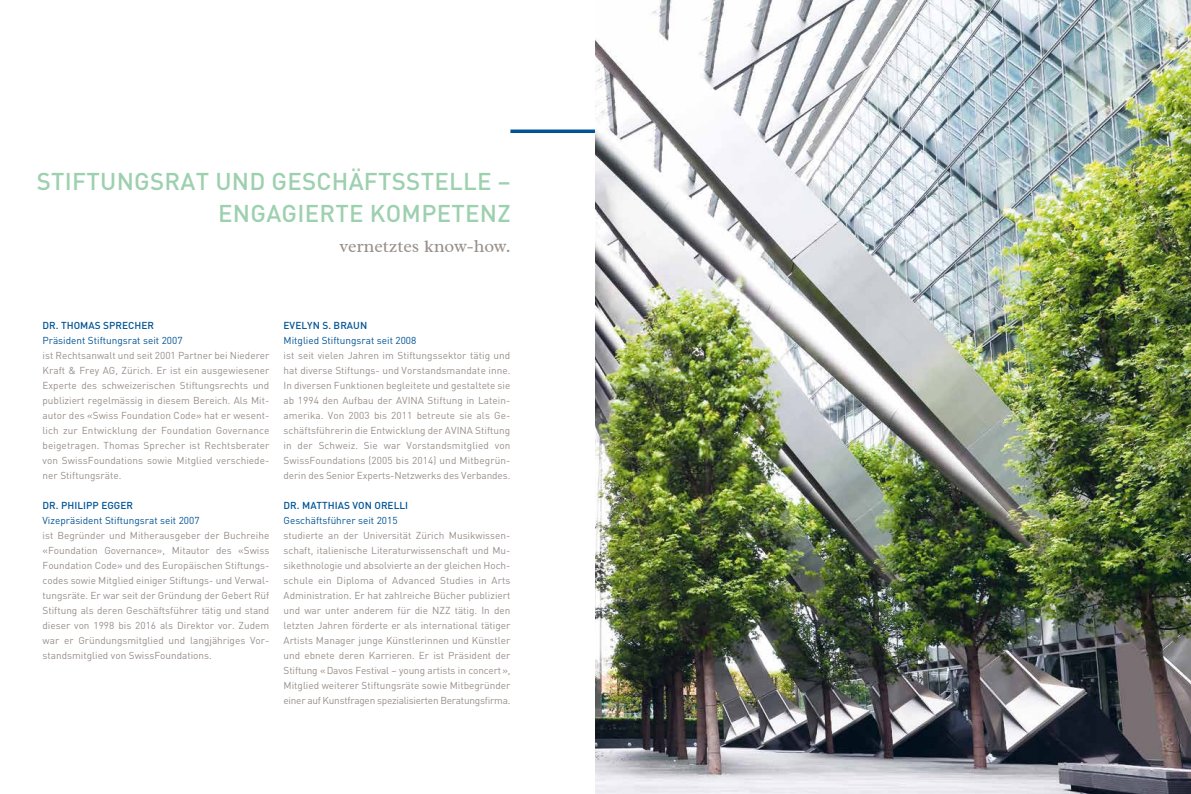
<style>
.page{position:relative;width:1191px;height:794px;background:#fff}
.page>*{position:absolute;margin:0;border:0;box-sizing:border-box;transform-origin:0 0}
.t1{font:500 24px/32px "DIN";letter-spacing:.01em;color:#9dd0ae;text-align:right}
.t2{font:18px "Radley";color:#978f8b}
.t3{font:10px/15px "DIN";color:#978f8b;text-align:justify}
.t4{font:10px "DIN";color:#005496}
.t5{font:500 10px "DIN";letter-spacing:.005em;color:#005496}
</style>
<div class="page">
<svg style="left:510px;top:129px;width:85px;height:4px"></svg>
<img style="left:595px;top:0;width:596px;height:794px">
<h1 class="t1" style="left:37px;top:165px;width:475px">STIFTUNGSRAT UND GESCHÄFTSSTELLE –<br>ENGAGIERTE KOMPETENZ</h1>
<h2 class="t2" style="left:340px;top:235px;width:172px">vernetztes know-how.</h2>
<p class="t5" style="left:43px;top:319px;width:113px">DR. THOMAS SPRECHER</p>
<p class="t4" style="left:43px;top:334px;width:142px">Präsident Stiftungsrat seit 2007</p>
<p class="t3" style="left:43px;top:347px;width:228px">ist Rechtsanwalt und seit 2001 Partner bei Niederer Kraft &amp; Frey AG, Zürich. Er ist ein ausgewiesener Experte des schweizerischen Stiftungsrechts und publiziert regelmässig in diesem Bereich. Als Mit&shy;autor des «Swiss Foundation Code» hat er wesent&shy;lich zur Entwicklung der Foundation Governance beigetragen. Thomas Sprecher ist Rechtsberater von SwissFoundations sowie Mitglied verschiede&shy;ner Stiftungsräte.</p>
<p class="t5" style="left:43px;top:499px;width:92px">DR. PHILIPP EGGER</p>
<p class="t4" style="left:43px;top:514px;width:159px">Vizepräsident Stiftungsrat seit 2007</p>
<p class="t3" style="left:43px;top:527px;width:228px">ist Begründer und Mitherausgeber der Buchreihe «Foundation Governance», Mitautor des «Swiss Foundation Code» und des Europäischen Stiftungs&shy;codes sowie Mitglied einiger Stiftungs- und Verwal&shy;tungsräte. Er war seit der Gründung der Gebert Rüf Stiftung als deren Geschäftsführer tätig und stand dieser von 1998 bis 2016 als Direktor vor. Zudem war er Gründungsmitglied und langjähriges Vor&shy;standsmitglied von SwissFoundations.</p>
<p class="t5" style="left:283px;top:319px;width:85px">EVELYN S. BRAUN</p>
<p class="t4" style="left:283px;top:334px;width:134px">Mitglied Stiftungsrat seit 2008</p>
<p class="t3" style="left:283px;top:347px;width:228px">ist seit vielen Jahren im Stiftungssektor tätig und hat diverse Stiftungs- und Vorstandsmandate inne.<br>In diversen Funktionen begleitete und gestaltete sie ab 1994 den Aufbau der AVINA Stiftung in Latein&shy;amerika. Von 2003 bis 2011 betreute sie als Ge&shy;schäftsführerin die Entwicklung der AVINA Stiftung in der Schweiz. Sie war Vorstandsmitglied von SwissFoundations (2005 bis 2014) und Mitbegrün&shy;derin des Senior Experts-Netzwerks des Verbandes.</p>
<p class="t5" style="left:283px;top:499px;width:126px">DR. MATTHIAS VON ORELLI</p>
<p class="t4" style="left:283px;top:514px;width:116px">Geschäftsführer seit 2015</p>
<p class="t3" style="left:283px;top:527px;width:228px">studierte an der Universität Zürich Musikwissen&shy;schaft, italienische Literaturwissenschaft und Mu&shy;sikethnologie und absolvierte an der gleichen Hoch&shy;schule ein Diploma of Advanced Studies in Arts Administration. Er hat zahlreiche Bücher publiziert und war unter anderem für die NZZ tätig. In den letzten Jahren förderte er als international tätiger Artists Manager junge Künstlerinnen und Künstler und ebnete deren Karrieren. Er ist Präsident der Stiftung «Davos Festival – young artists in concert», Mitglied weiterer Stiftungsräte sowie Mitbegründer einer auf Kunstfragen spezialisierten Beratungsfirma.</p>
</div>
